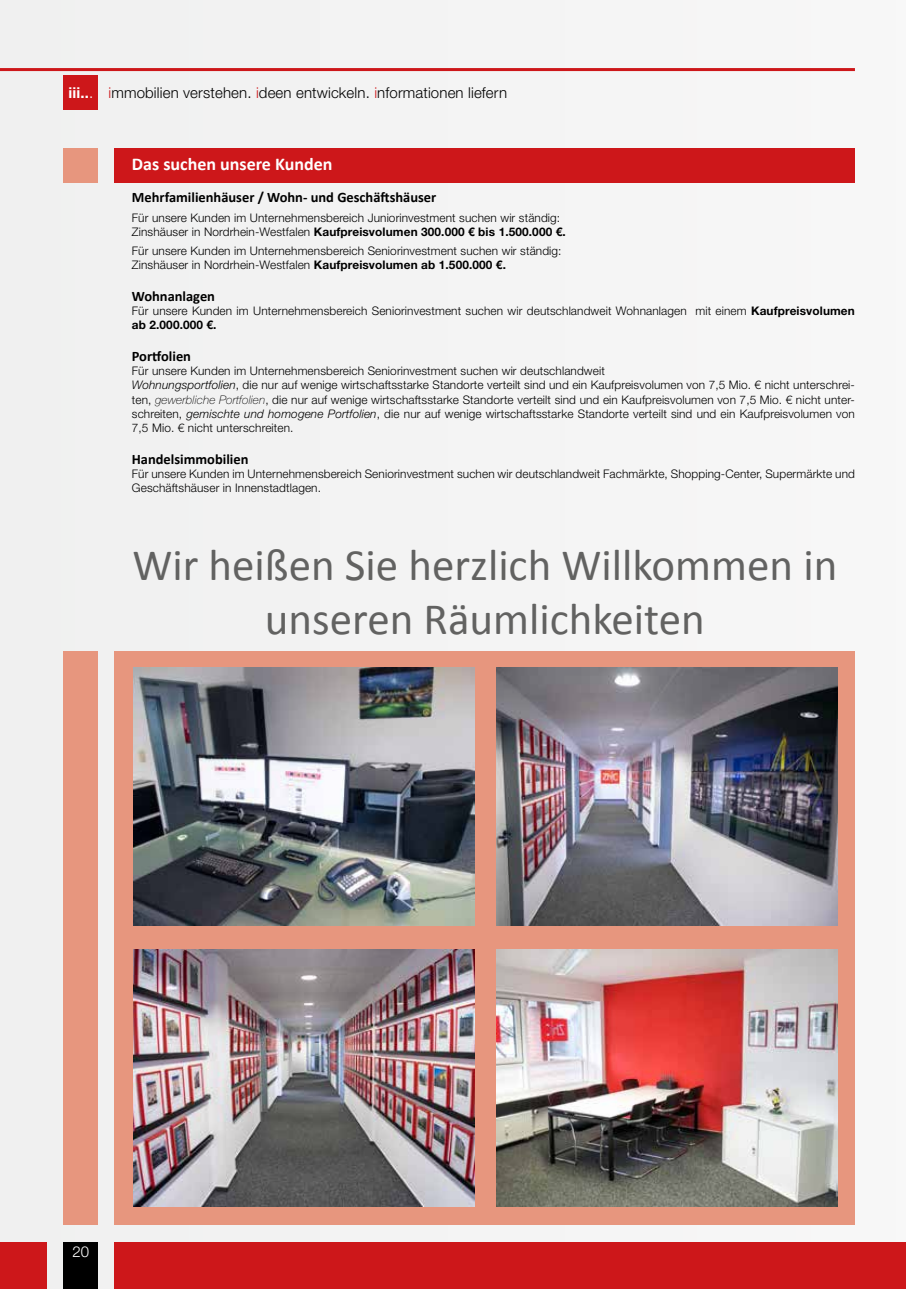
<style>
.page{position:relative;width:906px;height:1289px;background:#fff}
.page>*{position:absolute;margin:0;border:0;box-sizing:border-box;transform-origin:0 0}
.t1{font:45px/54px "Calibri";color:#626261;text-align:center}
.t2{font:700 18px "Calibri";color:#fff}
.t3{font:300 15px "Helvetica Neue LT Std";letter-spacing:.01em;color:#000}
.t4{font:300 15px "Helvetica Neue LT Std";color:#fff}
.t5{font:700 14.4px "Calibri";color:#000}
.t6{font:300 11.85px/14.2px "Helvetica Neue LT Std";letter-spacing:.01em;color:#000}
.s1{font-weight:700;color:#fff}
.s2{color:#fff}
.s3{color:#cd171a}
.s4{font-weight:700}
.s5{font-style:italic}
.s6{font-weight:100;font-style:italic}
</style>
<div class="page">
<div style="left:0;top:0;width:906px;height:1288px;background:#f3f3f3"></div>
<div style="left:64px;top:1242px;width:34px;height:46px;background:#000"></div>
<div style="left:115px;top:1242px;width:791px;height:46px;background:#cd171a"></div>
<hr style="left:0;top:68px;width:855px;height:3px;background:#cd171a">
<div style="left:64px;top:76px;width:34px;height:34px;background:#cd171a"></div>
<div style="left:0;top:1242px;width:47px;height:46px;background:#cd171a"></div>
<div style="left:64px;top:149px;width:34px;height:34px;background:#e7967e"></div>
<div style="left:115px;top:149px;width:740px;height:34px;background:#cd171a"></div>
<div style="left:115px;top:651px;width:740px;height:573px;background:#e7967e"></div>
<img style="left:133px;top:667px;width:341px;height:258px">
<img style="left:496px;top:667px;width:341px;height:258px">
<img style="left:133px;top:949px;width:341px;height:257px">
<img style="left:496px;top:949px;width:341px;height:257px">
<div style="left:64px;top:651px;width:34px;height:573px;background:#e7967e"></div>
<p class="t3" style="left:68px;top:83px;width:440px"><span class="s1">iii..</span><span class="s2">.</span> <span class="s3">i</span>mmobilien verstehen. <span class="s3">i</span>deen entwickeln. <span class="s3">i</span>nformationen liefern</p>
<h2 class="t2" style="left:132px;top:153px;width:202px">Das suchen unsere Kunden</h2>
<p class="t5" style="left:132px;top:188px;width:306px">Mehrfamilienhäuser / Wohn- und Geschäftshäuser</p>
<p class="t6" style="left:132px;top:210px;width:435px">Für unsere Kunden im Unternehmensbereich Juniorinvestment suchen wir ständig:<br>Zinshäuser in Nordrhein-Westfalen <span class="s4">Kaufpreisvolumen 300.000 € bis 1.500.000 €.</span></p>
<p class="t6" style="left:132px;top:244px;width:431px">Für unsere Kunden im Unternehmensbereich Seniorinvestment suchen wir ständig:<br>Zinshäuser in Nordrhein-Westfalen <span class="s4">Kaufpreisvolumen ab 1.500.000 €.</span></p>
<p class="t5" style="left:132px;top:287px;width:85px">Wohnanlagen</p>
<p class="t6" style="left:132px;top:303px;width:724px">Für unsere Kunden im Unternehmensbereich Seniorinvestment suchen wir deutschlandweit Wohnanlagen mit einem <span class="s4">Kaufpreisvolumen ab 2.000.000 €.</span></p>
<p class="t5" style="left:132px;top:347px;width:61px">Portfolien</p>
<p class="t6" style="left:132px;top:363px;width:724px">Für unsere Kunden im Unternehmensbereich Seniorinvestment suchen wir deutschlandweit<br><span class="s5">Wohnungsportfolien</span>, die nur auf wenige wirtschaftsstarke Standorte verteilt sind und ein Kaufpreisvolumen von 7,5 Mio. € nicht unterschrei&shy;ten, <span class="s6">gewerbliche Portfolien</span>, die nur auf wenige wirtschaftsstarke Standorte verteilt sind und ein Kaufpreisvolumen von 7,5 Mio. € nicht unter&shy;schreiten, <span class="s5">gemischte und homogene Portfolien</span>, die nur auf wenige wirtschaftsstarke Standorte verteilt sind und ein Kaufpreisvolumen von 7,5 Mio. € nicht unterschreiten.</p>
<p class="t5" style="left:132px;top:449px;width:118px">Handelsimmobilien</p>
<p class="t6" style="left:132px;top:466px;width:724px">Für unsere Kunden im Unternehmensbereich Seniorinvestment suchen wir deutschlandweit Fachmärkte, Shopping-Center, Supermärkte und<br>Geschäftshäuser in Innenstadtlagen.</p>
<h1 class="t1" style="left:132px;top:538px;width:706px">Wir heißen Sie herzlich Willkommen in unseren Räumlichkeiten</h1>
<p class="t4" style="left:72px;top:1242px;width:18px">20</p>
</div>
